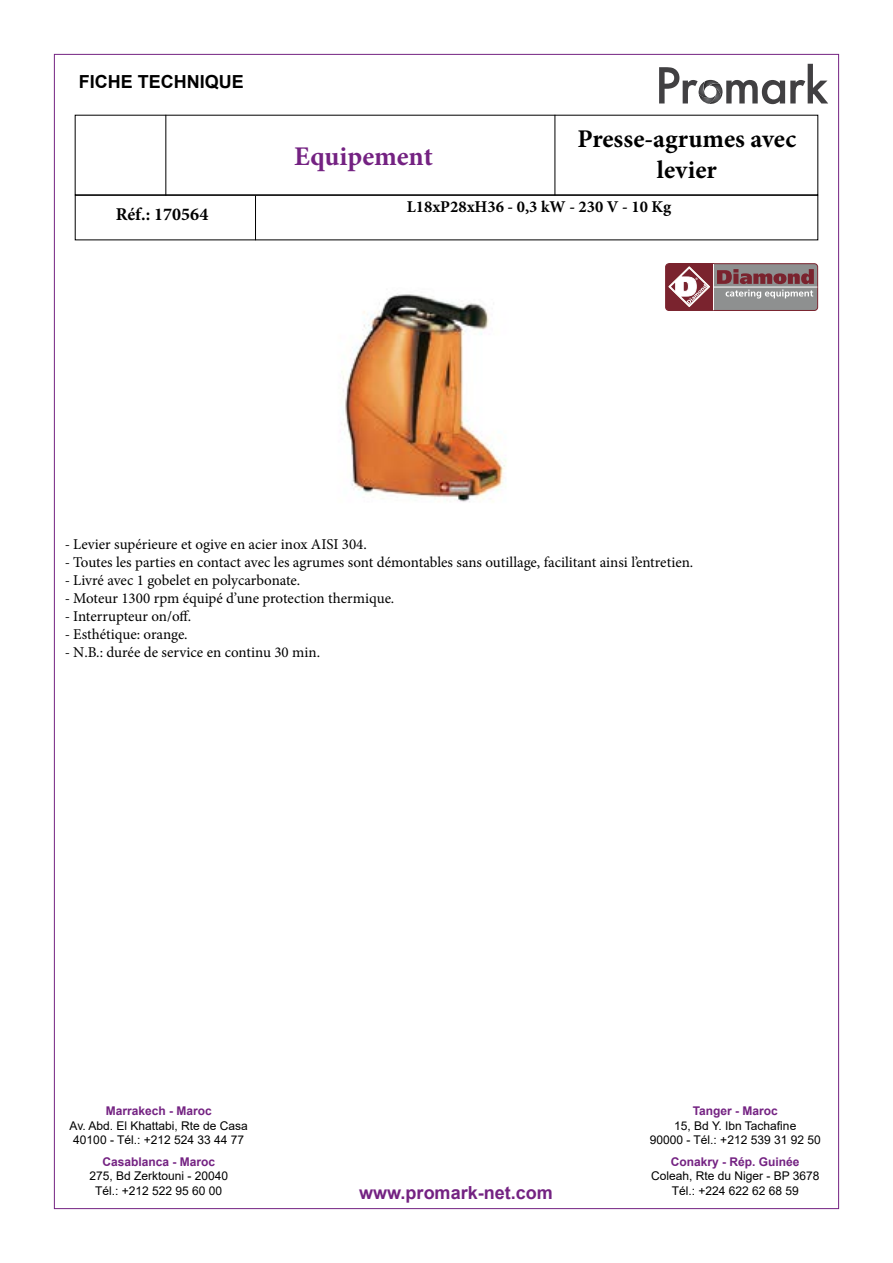
<style>
.page{position:relative;width:893px;height:1263px;background:#fff}
.page>*{position:absolute;margin:0;border:0;box-sizing:border-box;transform-origin:0 0}
.t1{font:700 27px "Minion Pro";letter-spacing:-.005em;color:#742282}
.t2{font:700 25.5px/30.6px "Minion Pro";color:#000;text-align:center}
.t3{font:700 18px "Arial";color:#742282}
.t4{font:700 18px "Arial";color:#000}
.t5{font:700 18px "Minion Pro";color:#000}
.t6{font:700 16.5px "Minion Pro";color:#000}
.t7{font:15px "Minion Pro";color:#000}
.t8{font:12px/14.4px "Arial";color:#000;text-align:center}
.t9{font:700 12px "Arial";color:#742282}
</style>
<div class="page">
<svg style="left:659px;top:64px;width:169px;height:40px"></svg>
<div style="left:75px;top:195px;width:743px;height:45px;border:1px solid #000"></div>
<hr style="left:165px;top:115px;width:1px;height:81px;background:#000">
<hr style="left:555px;top:115px;width:1px;height:80px;background:#000">
<hr style="left:255px;top:196px;width:1px;height:44px;background:#000">
<svg style="left:665px;top:263px;width:153px;height:48px;background:#957579"></svg>
<img style="left:341px;top:293px;width:165px;height:209px">
<p class="t4" style="left:79px;top:69px;width:167px">FICHE TECHNIQUE</p>
<p class="t5" style="left:116px;top:201px;width:94px">Réf.: 170564</p>
<h2 class="t2" style="left:577px;top:123px;width:220px">Presse-agrumes avec levier</h2>
<p class="t6" style="left:407px;top:195px;width:266px">L18xP28xH36 - 0,3 kW - 230 V - 10 Kg</p>
<h1 class="t1" style="left:294px;top:137px;width:140px">Equipement</h1>
<p class="t7" style="left:65px;top:534px;width:304px">- Levier supérieure et ogive en acier inox AISI 304.</p>
<p class="t7" style="left:65px;top:552px;width:630px">- Toutes les parties en contact avec les agrumes sont démontables sans outillage, facilitant ainsi l’entretien.</p>
<p class="t7" style="left:65px;top:570px;width:237px">- Livré avec 1 gobelet en polycarbonate.</p>
<p class="t7" style="left:65px;top:588px;width:331px">- Moteur 1300 rpm équipé d’une protection thermique.</p>
<p class="t7" style="left:65px;top:606px;width:128px">- Interrupteur on/off.</p>
<p class="t7" style="left:65px;top:624px;width:125px">- Esthétique: orange.</p>
<p class="t7" style="left:65px;top:642px;width:257px">- N.B.: durée de service en continu 30 min.</p>
<p class="t9" style="left:106px;top:1102px;width:108px">Marrakech - Maroc</p>
<p class="t8" style="left:70px;top:1118px;width:180px">Av. Abd. El Khattabi, Rte de Casa<br>40100 - Tél.: +212 524 33 44 77</p>
<p class="t9" style="left:102px;top:1153px;width:114px">Casablanca - Maroc</p>
<p class="t8" style="left:89px;top:1169px;width:140px">275, Bd Zerktouni - 20040<br>Tél.: +212 522 95 60 00</p>
<p class="t3" style="left:359px;top:1179px;width:195px">www.promark-net.com</p>
<p class="t9" style="left:693px;top:1102px;width:87px">Tanger - Maroc</p>
<p class="t8" style="left:650px;top:1118px;width:172px">15, Bd Y. Ibn Tachafine<br>90000 - Tél.: +212 539 31 92 50</p>
<p class="t9" style="left:671px;top:1153px;width:130px">Conakry - Rép. Guinée</p>
<p class="t8" style="left:651px;top:1169px;width:170px">Coleah, Rte du Niger - BP 3678<br>Tél.: +224 622 62 68 59</p>
</div>
